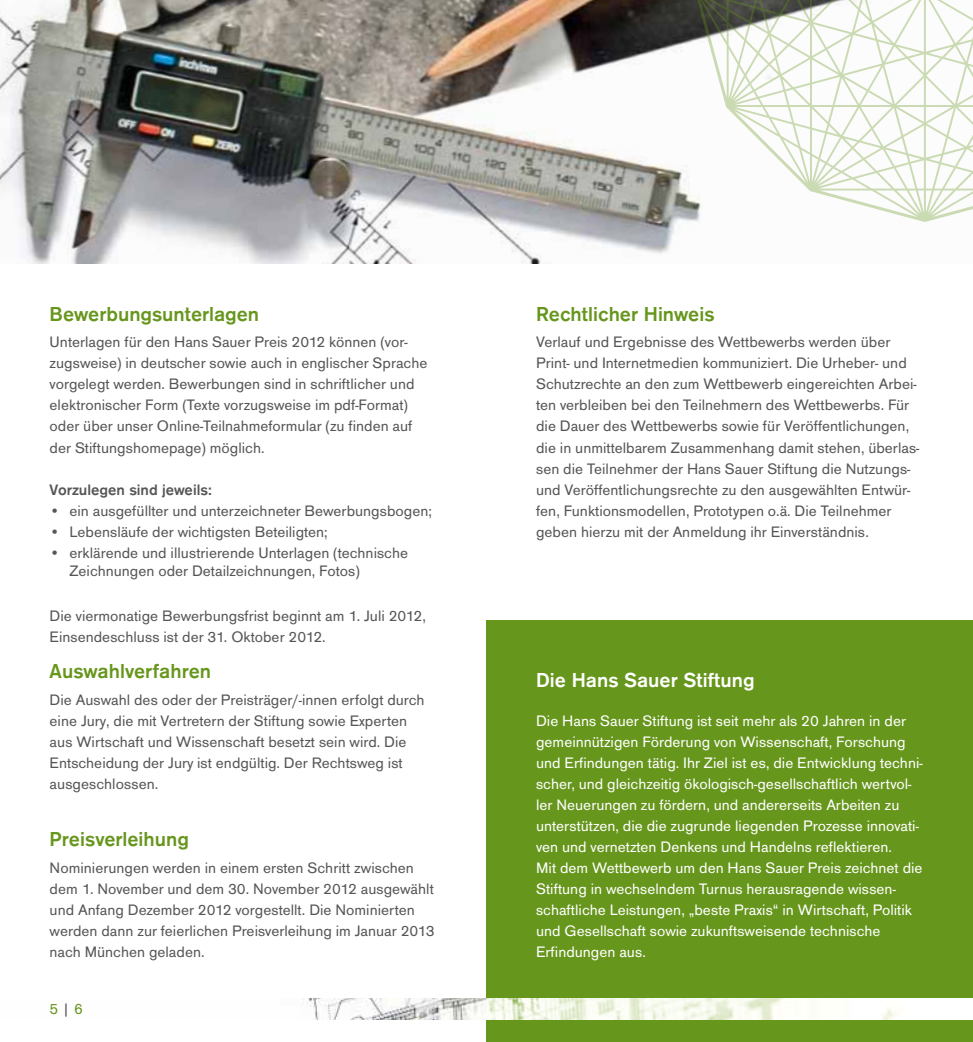
<style>
.page{position:relative;width:973px;height:1042px;background:#fff}
.page>*{position:absolute;margin:0;border:0;box-sizing:border-box;transform-origin:0 0}
.t1{font:600 21px "Ancona";color:#67961d}
.t2{font:600 21px "Ancona";color:#fff}
.t3{font:15.75px/21px "Ancona";color:#565656}
.t4{font:15.75px/21px "Ancona";color:#fff}
.t5{font:600 15.75px "Ancona";color:#565656}
.t6{font:15.75px "Ancona";color:#67961d}
.s1{color:#565656}
</style>
<div class="page">
<div style="left:486px;top:620px;width:486px;height:422px;background:#67961d"></div>
<img style="left:0;top:0;width:695px;height:263px">
<img style="left:303px;top:998px;width:669px;height:21px">
<svg style="left:695px;top:0;width:277px;height:222px"></svg>
<h1 class="t1" style="left:50px;top:303px;width:211px">Bewerbungsunterlagen</h1>
<p class="t3" style="left:50px;top:332px;width:379px">Unterlagen für den Hans Sauer Preis 2012 können (vor&shy;zugsweise) in deutscher sowie auch in englischer Sprache vorgelegt werden. Bewerbungen sind in schriftlicher und elektronischer Form (Texte vorzugsweise im pdf-Format) oder über unser Online-Teilnahmeformular (zu finden auf der Stiftungshomepage) möglich.</p>
<p class="t5" style="left:50px;top:480px;width:164px">Vorzulegen sind jeweils:</p>
<p class="t3" style="left:50px;top:500px;width:384px">• ein ausgefüllter und unterzeichneter Bewerbungsbogen;</p>
<p class="t3" style="left:50px;top:521px;width:279px">• Lebensläufe der wichtigsten Beteiligten;</p>
<p class="t3" style="left:69px;top:543px;width:340px;line-height:18.9px;text-indent:-20px">• erklärende und illustrierende Unterlagen (technische<br>Zeichnungen oder Detailzeichnungen, Fotos)</p>
<p class="t3" style="left:50px;top:605px;width:377px">Die viermonatige Bewerbungsfrist beginnt am 1. Juli 2012,<br>Einsendeschluss ist der 31. Oktober 2012.</p>
<h1 class="t1" style="left:50px;top:660px;width:163px">Auswahlverfahren</h1>
<p class="t3" style="left:50px;top:689px;width:376px">Die Auswahl des oder der Preisträger/-innen erfolgt durch eine Jury, die mit Vertretern der Stiftung sowie Experten aus Wirtschaft und Wissenschaft besetzt sein wird. Die Entscheidung der Jury ist endgültig. Der Rechtsweg ist ausgeschlossen.</p>
<h1 class="t1" style="left:50px;top:828px;width:141px">Preisverleihung</h1>
<p class="t3" style="left:50px;top:857px;width:386px">Nominierungen werden in einem ersten Schritt zwischen dem 1. November und dem 30. November 2012 ausgewählt und Anfang Dezember 2012 vorgestellt. Die Nominierten werden dann zur feierlichen Preisverleihung im Januar 2013 nach München geladen.</p>
<p class="t6" style="left:50px;top:1000px;width:35px">5 <span class="s1">|</span> 6</p>
<h1 class="t1" style="left:536px;top:303px;width:180px">Rechtlicher Hinweis</h1>
<p class="t3" style="left:536px;top:332px;width:385px">Verlauf und Ergebnisse des Wettbewerbs werden über Print- und Internetmedien kommuniziert. Die Urheber- und Schutzrechte an den zum Wettbewerb eingereichten Arbei&shy;ten verbleiben bei den Teilnehmern des Wettbewerbs. Für die Dauer des Wettbewerbs sowie für Veröffentlichungen, die in unmittelbarem Zusammenhang damit stehen, überlas&shy;sen die Teilnehmer der Hans Sauer Stiftung die Nutzungs&shy;und Veröffentlichungsrechte zu den ausgewählten Entwür&shy;fen, Funktionsmodellen, Prototypen o.ä. Die Teilnehmer geben hierzu mit der Anmeldung ihr Einverständnis.</p>
<h1 class="t2" style="left:536px;top:668px;width:220px">Die Hans Sauer Stiftung</h1>
<p class="t4" style="left:536px;top:710px;width:388px">Die Hans Sauer Stiftung ist seit mehr als 20 Jahren in der gemeinnützigen Förderung von Wissenschaft, Forschung und Erfindungen tätig. Ihr Ziel ist es, die Entwicklung techni&shy;scher, und gleichzeitig ökologisch-gesellschaftlich wertvol&shy;ler Neuerungen zu fördern, und andererseits Arbeiten zu unterstützen, die die zugrunde liegenden Prozesse innovati&shy;ven und vernetzten Denkens und Handelns reflektieren.<br>Mit dem Wettbewerb um den Hans Sauer Preis zeichnet die Stiftung in wechselndem Turnus herausragende wissen&shy;schaftliche Leistungen, „beste Praxis“ in Wirtschaft, Politik und Gesellschaft sowie zukunftsweisende technische Erfindungen aus.</p>
</div>
